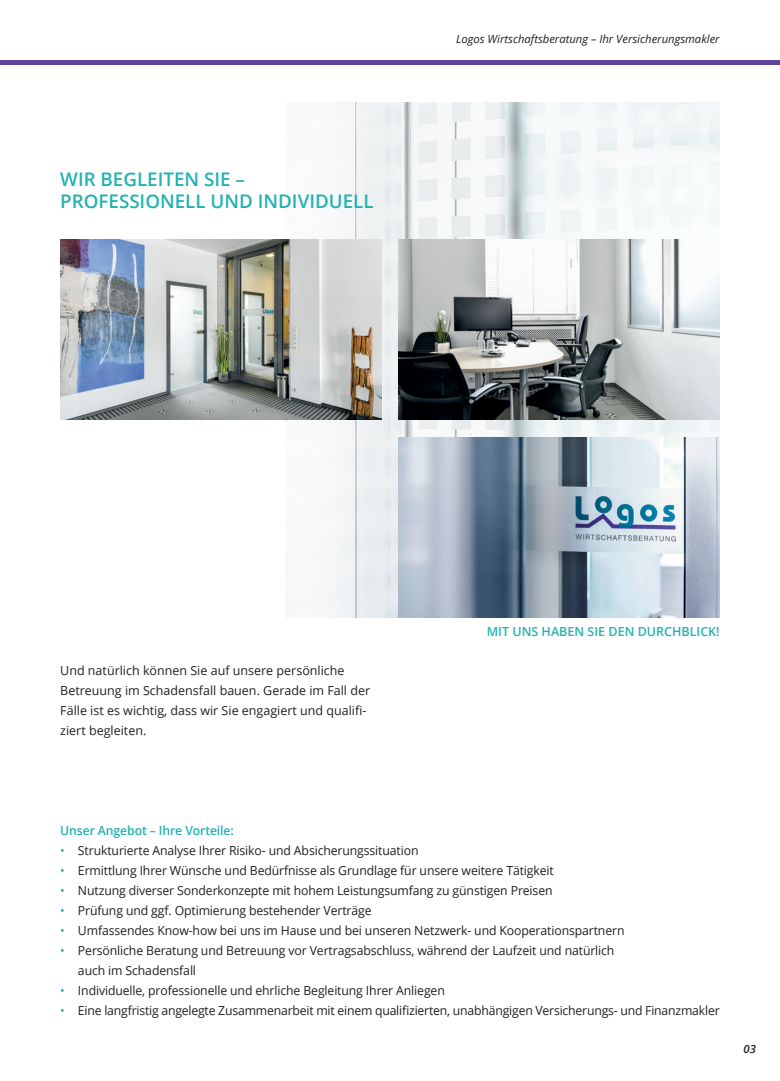
<style>
.page{position:relative;width:780px;height:1081px;background:#fff}
.page>*{position:absolute;margin:0;border:0;box-sizing:border-box;transform-origin:0 0}
.t1{font:600 18.75px "Open Sans";color:#23b2b2}
.t2{font:12.5px/20px "Open Sans";letter-spacing:-.01em;color:#231f20}
.t3{font:600 12.5px "Open Sans";color:#23b2b2}
.t4{font:italic 11.25px "Open Sans";color:#231f20}
.t5{font:italic 600 11.25px "Open Sans";color:#231f20}
.s1{color:#23b2b2}
</style>
<div class="page">
<img style="left:319px;top:103px;width:400px;height:515px">
<img style="left:60px;top:239px;width:321px;height:181px">
<img style="left:399px;top:239px;width:320px;height:181px">
<img style="left:399px;top:437px;width:320px;height:180px">
<hr style="left:0;top:60px;width:780px;height:4px;background:#61439a">
<p class="t1" style="left:60px;top:166px;width:186px">WIR BEGLEITEN SIE –</p>
<p class="t1" style="left:60px;top:188px;width:315px">PROFESSIONELL UND INDIVIDUELL</p>
<p class="t4" style="left:456px;top:32px;width:265px">Logos Wirtschaftsberatung – Ihr Versicherungsmakler</p>
<p class="t2" style="left:60px;top:660px;width:311px">Und natürlich können Sie auf unsere persönliche Betreuung im Schadensfall bauen. Gerade im Fall der Fälle ist es wichtig, dass wir Sie engagiert und qualifi&shy;ziert begleiten.</p>
<p class="t3" style="left:486px;top:623px;width:234px">MIT UNS HABEN SIE DEN DURCHBLICK!</p>
<p class="t3" style="left:60px;top:821px;width:175px">Unser Angebot – Ihre Vorteile:</p>
<p class="t2" style="left:60px;top:840px;width:360px"><span class="s1">•</span> Strukturierte Analyse Ihrer Risiko- und Absicherungssituation</p>
<p class="t2" style="left:60px;top:860px;width:495px"><span class="s1">•</span> Ermittlung Ihrer Wünsche und Bedürfnisse als Grundlage für unsere weitere Tätigkeit</p>
<p class="t2" style="left:60px;top:880px;width:494px"><span class="s1">•</span> Nutzung diverser Sonderkonzepte mit hohem Leistungsumfang zu günstigen Preisen</p>
<p class="t2" style="left:60px;top:900px;width:313px"><span class="s1">•</span> Prüfung und ggf. Optimierung bestehender Verträge</p>
<p class="t2" style="left:60px;top:920px;width:565px"><span class="s1">•</span> Umfassendes Know-how bei uns im Hause und bei unseren Netzwerk- und Kooperationspartnern</p>
<p class="t2" style="left:78px;top:940px;width:538px;text-indent:-18px"><span class="s1">•</span> Persönliche Beratung und Betreuung vor Vertragsabschluss, während der Laufzeit und natürlich auch im Schadensfall</p>
<p class="t2" style="left:60px;top:980px;width:386px"><span class="s1">•</span> Individuelle, professionelle und ehrliche Begleitung Ihrer Anliegen</p>
<p class="t2" style="left:60px;top:1000px;width:661px"><span class="s1">•</span> Eine langfristig angelegte Zusammenarbeit mit einem qualifizierten, unabhängigen Versicherungs- und Finanzmakler</p>
<p class="t5" style="left:743px;top:1041px;width:14px">03</p>
</div>
